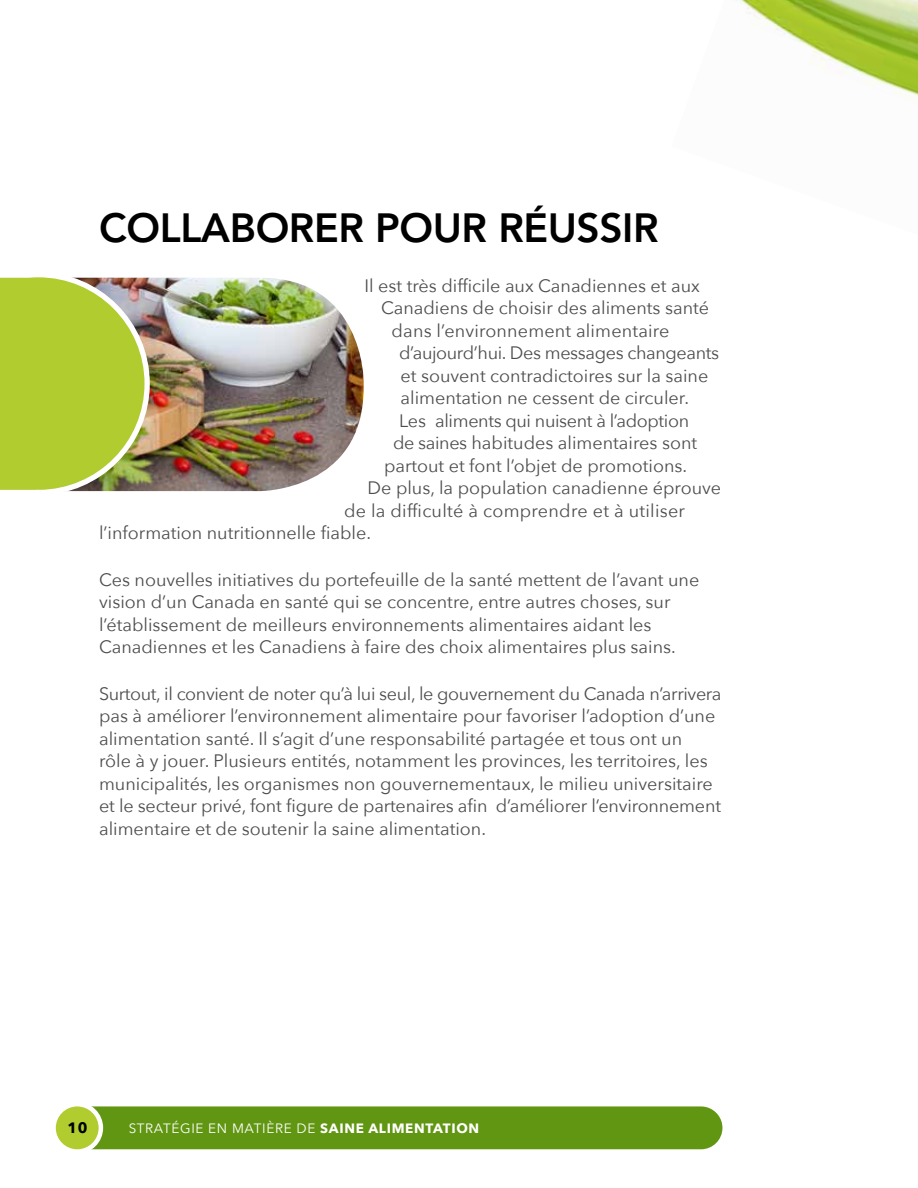
<style>
.page{position:relative;width:918px;height:1188px;background:#fff}
.page>*{position:absolute;margin:0;border:0;box-sizing:border-box;transform-origin:0 0}
.t1{font:800 40.5px "Avenir LT Std";letter-spacing:-.01em;color:#000}
.Body{font:18px/22.5px "Avenir Next";color:#4d4d4f}
.Body-2{font:18px "Avenir Next";letter-spacing:-.02em;color:#4d4d4f}
.t2{font:700 15px "Avenir Next";color:#000}
.t3{font:13.5px "Avenir Next";letter-spacing:.05em;color:#fff}
.s1{font-weight:700}
</style>
<div class="page">
<div style="left:92px;top:1106px;width:630px;height:43px;background:#619612"></div>
<div style="left:54px;top:1104px;width:47px;height:48px;background:#b0cc2e;border-radius:50%"></div>
<div style="left:51px;top:1102px;width:52px;height:52px;border:4px solid #fff;border-radius:50%"></div>
<img style="left:740px;top:0;width:178px;height:101px">
<img style="left:152px;top:278px;width:212px;height:213px">
<svg style="left:0;top:277px;width:152px;height:215px;background:#b1c642"></svg>
<h1 class="t1" style="left:99px;top:204px;width:561px">COLLABORER POUR RÉUSSIR</h1>
<p class="Body" style="left:365px;top:273px;width:337px">Il est très difficile aux Canadiennes et aux</p>
<p class="Body" style="left:381px;top:296px;width:330px">Canadiens de choisir des aliments santé</p>
<p class="Body" style="left:392px;top:318px;width:279px">dans l’environnement alimentaire</p>
<p class="Body-2" style="left:399px;top:338px;width:322px">d’aujourd’hui. Des messages changeants</p>
<p class="Body" style="left:401px;top:363px;width:309px">et souvent contradictoires sur la saine</p>
<p class="Body" style="left:401px;top:386px;width:290px">alimentation ne cessent de circuler.</p>
<p class="Body-2" style="left:399px;top:405px;width:292px">Les aliments qui nuisent à l’adoption</p>
<p class="Body" style="left:393px;top:431px;width:306px">de saines habitudes alimentaires sont</p>
<p class="Body" style="left:384px;top:453px;width:305px">partout et font l’objet de promotions.</p>
<p class="Body" style="left:368px;top:476px;width:355px">De plus, la population canadienne éprouve</p>
<p class="Body" style="left:344px;top:498px;width:343px">de la difficulté à comprendre et à utiliser</p>
<p class="Body" style="left:99px;top:521px;width:274px">l’information nutritionnelle fiable.</p>
<p class="Body" style="left:99px;top:567px;width:602px">Ces nouvelles initiatives du portefeuille de la santé mettent de l’avant une vision d’un Canada en santé qui se concentre, entre autres choses, sur l’établissement de meilleurs environnements alimentaires aidant les Canadiennes et les Canadiens à faire des choix alimentaires plus sains.</p>
<p class="Body" style="left:99px;top:681px;width:624px">Surtout, il convient de noter qu’à lui seul, le gouvernement du Canada n’arrivera pas à améliorer l’environnement alimentaire pour favoriser l’adoption d’une alimentation santé. Il s’agit d’une responsabilité partagée et tous ont un<br>rôle à y jouer. Plusieurs entités, notamment les provinces, les territoires, les municipalités, les organismes non gouvernementaux, le milieu universitaire et le secteur privé, font figure de partenaires afin d’améliorer l’environnement alimentaire et de soutenir la saine alimentation.</p>
<p class="t2" style="left:68px;top:1114px;width:22px">10</p>
<p class="t3" style="left:129px;top:1116px;width:352px">STRATÉGIE EN MATIÈRE DE <span class="s1">SAINE ALIMENTATION</span></p>
</div>
